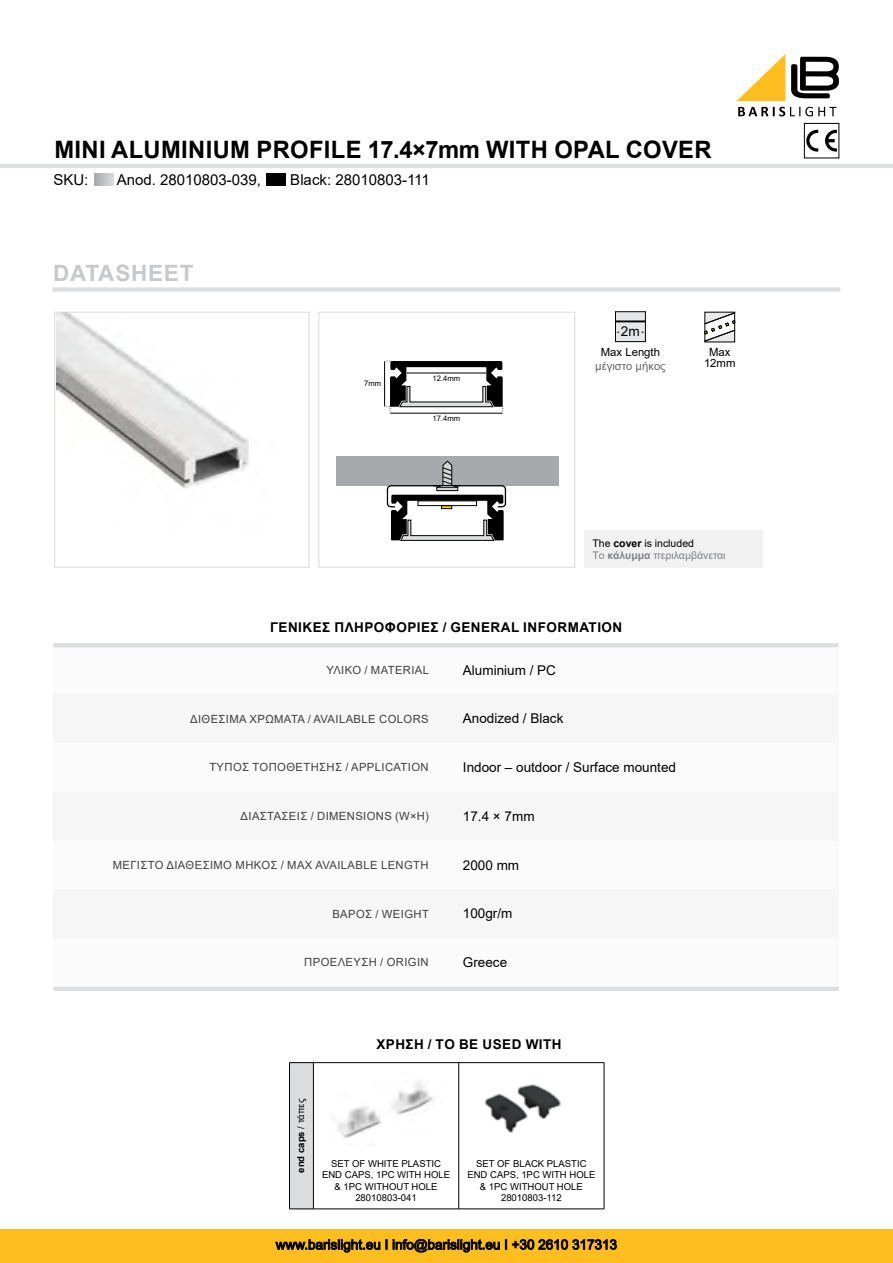
<style>
.page{position:relative;width:893px;height:1263px;background:#fff}
.page>*{position:absolute;margin:0;border:0;box-sizing:border-box;transform-origin:0 0}
.t1{font:700 24px "Arial";letter-spacing:.015em;color:#000}
.t2{font:700 22.5px "Arial";color:#c7c8ca}
.t3{font:15px "Arial";color:#000}
.t4{font:13.65px "Arial";color:#000}
.t5{font:13.5px "Arial";color:#000}
.t6{font:700 13.5px "Arial";letter-spacing:.035em;color:#000}
.t7{font:11.4px/11.2px "Arial";color:#000;text-align:center}
.t8{font:11.4px "Arial";color:#656669}
.t9{font:11.25px "Arial";letter-spacing:.035em;color:#414042}
.t10{font:10.5px/12.6px "Arial";color:#808285}
.t11{font:9.45px "Arial";color:#000}
.t12{font:700 9.45px "Arial";color:#000}
.t13{font:7.65px "Arial";color:#010101}
.s1{color:#000}
.s2{font-weight:700;color:#000}
.s3{font-weight:700}
.s4{font-weight:400}
</style>
<div class="page">
<svg style="left:738px;top:107px;width:98px;height:9px"></svg>
<svg style="left:791px;top:57px;width:48px;height:41px"></svg>
<svg style="left:737px;top:54px;width:48px;height:47px"></svg>
<div style="left:0;top:1229px;width:893px;height:34px;background:#febe1f"></div>
<svg style="left:276px;top:1239px;width:104px;height:13px"></svg>
<svg style="left:393px;top:1239px;width:224px;height:13px"></svg>
<hr style="left:0;top:164px;width:893px;height:4px;background:#dcddde">
<div style="left:615px;top:312px;width:30px;height:30px;background:#e6e7e8"></div>
<div style="left:615px;top:312px;width:30px;height:30px;border:1px solid #000"></div>
<svg style="left:616px;top:321px;width:29px;height:1px"></svg>
<div style="left:804px;top:123px;width:35px;height:35px;border:1px solid #000"></div>
<svg style="left:806px;top:130px;width:12px;height:22px"></svg>
<svg style="left:825px;top:130px;width:12px;height:22px"></svg>
<img style="left:56px;top:314px;width:193px;height:175px">
<div style="left:54px;top:312px;width:256px;height:256px;border:1px solid #dcddde"></div>
<div style="left:336px;top:456px;width:222px;height:30px;background:#a7a9ac"></div>
<svg style="left:386px;top:461px;width:121px;height:80px"></svg>
<svg style="left:384px;top:361px;width:119px;height:53px"></svg>
<div style="left:318px;top:312px;width:257px;height:256px;border:1px solid #dcddde"></div>
<div style="left:53px;top:645px;width:393px;height:49px;background:#fbfbfb"></div>
<div style="left:53px;top:840px;width:393px;height:49px;background:#fbfbfb"></div>
<div style="left:53px;top:938px;width:393px;height:49px;background:#fbfbfb"></div>
<div style="left:53px;top:792px;width:393px;height:48px;background:#f6f6f6"></div>
<div style="left:446px;top:645px;width:392px;height:49px;background:#fbfbfb"></div>
<div style="left:446px;top:840px;width:392px;height:49px;background:#fbfbfb"></div>
<div style="left:446px;top:938px;width:392px;height:49px;background:#fbfbfb"></div>
<div style="left:446px;top:792px;width:392px;height:48px;background:#f6f6f6"></div>
<div style="left:53px;top:743px;width:393px;height:49px;background:#fbfbfb"></div>
<div style="left:53px;top:694px;width:393px;height:49px;background:#f6f6f6"></div>
<div style="left:53px;top:889px;width:393px;height:49px;background:#f6f6f6"></div>
<div style="left:446px;top:743px;width:392px;height:49px;background:#fbfbfb"></div>
<div style="left:446px;top:694px;width:392px;height:49px;background:#f6f6f6"></div>
<div style="left:446px;top:889px;width:392px;height:49px;background:#f6f6f6"></div>
<hr style="left:53px;top:643px;width:785px;height:4px;background:#dcddde">
<hr style="left:53px;top:987px;width:786px;height:4px;background:#dcddde">
<div style="left:53px;top:287px;width:787px;height:5px;background:#dcddde"></div>
<div style="left:289px;top:1063px;width:24px;height:146px;background:#dcddde"></div>
<hr style="left:313px;top:1062px;width:146px;height:1px;background:#000">
<hr style="left:459px;top:1062px;width:145px;height:1px;background:#000">
<hr style="left:313px;top:1208px;width:146px;height:1px;background:#000">
<hr style="left:459px;top:1208px;width:145px;height:1px;background:#000">
<hr style="left:458px;top:1063px;width:1px;height:146px;background:#000">
<hr style="left:604px;top:1063px;width:1px;height:146px;background:#000">
<hr style="left:289px;top:1063px;width:1px;height:146px;background:#000">
<hr style="left:313px;top:1063px;width:1px;height:146px;background:#000">
<svg style="left:289px;top:1062px;width:24px;height:1px"></svg>
<svg style="left:289px;top:1208px;width:24px;height:1px"></svg>
<svg style="left:94px;top:173px;width:20px;height:12px"></svg>
<div style="left:266px;top:173px;width:19px;height:12px;background:#000"></div>
<svg style="left:705px;top:312px;width:30px;height:30px"></svg>
<div style="left:584px;top:531px;width:179px;height:37px;background:#f1f1f2"></div>
<img style="left:337px;top:1081px;width:97px;height:58px">
<img style="left:484px;top:1084px;width:77px;height:49px">
<h1 class="t1" style="left:54px;top:133px;width:659px">MINI ALUMINIUM PROFILE 17.4×7MM WITH OPAL COVER</h1>
<h3 class="t3" style="left:53px;top:170px;width:37px">SKU:</h3>
<h3 class="t3" style="left:117px;top:170px;width:146px">Anod. 28010803-039,</h3>
<h3 class="t3" style="left:290px;top:170px;width:141px">Black: 28010803-111</h3>
<h2 class="t2" style="left:53px;top:257px;width:33px">DATA</h2>
<h2 class="t2" style="left:115px;top:257px;width:32px">SHEET</h2>
<p class="t13" style="left:364px;top:378px;width:19px">7mm</p>
<p class="t13" style="left:432px;top:373px;width:29px">12.4mm</p>
<p class="t13" style="left:432px;top:413px;width:29px">17.4mm</p>
<p class="t4" style="left:621px;top:321px;width:20px">2m</p>
<p class="t7" style="left:601px;top:346px;width:61px">Max Length</p>
<p class="t8" style="left:595px;top:358px;width:72px">μέγιστο μήκος</p>
<p class="t7" style="left:704px;top:346px;width:33px">Max<br>12mm</p>
<p class="t10" style="left:592px;top:537px;width:135px"><span class="s1">Τhe</span> <span class="s2">COVER</span> <span class="s1">is included<br></span>Tο <span class="s3">ΚΆΛΥΜΜΑ</span> περιλαμβάνεται</p>
<p class="t6" style="left:270px;top:617px;width:354px">ΓΕΝΙΚΈΣ ΠΛΗΡΟΦΟΡΊΕΣ / GENERAL INFORMATION</p>
<p class="t9" style="left:326px;top:662px;width:104px">Υλικό / Material</p>
<p class="t5" style="left:463px;top:661px;width:95px">Aluminium / PC</p>
<p class="t9" style="left:190px;top:711px;width:21px">Διθέσ</p>
<p class="t9" style="left:226px;top:711px;width:57px">ιμα χρώματα</p>
<p class="t9" style="left:308px;top:711px;width:122px">/ Available co lo rs</p>
<p class="t5" style="left:463px;top:709px;width:102px">Anodized / Black</p>
<p class="t9" style="left:209px;top:760px;width:17px">Τύπος</p>
<p class="t9" style="left:252px;top:760px;width:10px">τοποθέτησης</p>
<p class="t9" style="left:345px;top:760px;width:15px">/ App</p>
<p class="t9" style="left:375px;top:760px;width:55px">lication</p>
<p class="t5" style="left:463px;top:758px;width:215px">I ndoor – outdoor / Surface mounted</p>
<p class="t9" style="left:241px;top:808px;width:20px">Διαστάσε</p>
<p class="t9" style="left:297px;top:808px;width:133px">ις / Dimensions (W×H)</p>
<p class="t5" style="left:463px;top:807px;width:73px">17.4 × 7mm</p>
<p class="t9" style="left:113px;top:857px;width:317px">ΜΕΓΙ ΣΤΟ ΔΙΑΘΕΣΙ ΜΟ ΜΗΚΟΣ / Max available length</p>
<p class="t5" style="left:463px;top:856px;width:58px">2000 mm</p>
<p class="t9" style="left:332px;top:906px;width:98px">Βάρος / Weight</p>
<p class="t5" style="left:463px;top:904px;width:51px">100gr/m</p>
<p class="t9" style="left:304px;top:955px;width:50px">Προέλευση</p>
<p class="t9" style="left:380px;top:955px;width:50px">/ Origin</p>
<p class="t5" style="left:463px;top:953px;width:46px">Greece</p>
<p class="t6" style="left:376px;top:1035px;width:187px">ΧΡΉΣΗ / TΟ BE USED WITH</p>
<p class="t12" style="left:294px;top:1173px;width:75px;rotate:-90deg">END CAPS <span class="s4">/ τάπες</span></p>
<p class="t11" style="left:331px;top:1157px;width:7px">SET</p>
<p class="t11" style="left:352px;top:1157px;width:31px">OF WHITE</p>
<p class="t11" style="left:401px;top:1157px;width:13px">PLASTI</p>
<p class="t11" style="left:434px;top:1157px;width:8px">C</p>
<p class="t11" style="left:322px;top:1168px;width:90px">EN D CAPS, 1PC WITH</p>
<p class="t11" style="left:424px;top:1168px;width:21px">HOLE</p>
<p class="t11" style="left:335px;top:1180px;width:98px">&amp; 1PC WITHOUT HOLE</p>
<p class="t11" style="left:355px;top:1191px;width:63px">28010803-041</p>
<p class="t11" style="left:476px;top:1157px;width:7px">SET</p>
<p class="t11" style="left:497px;top:1157px;width:23px">OF BLA</p>
<p class="t11" style="left:531px;top:1157px;width:29px">CK PLASTI</p>
<p class="t11" style="left:580px;top:1157px;width:8px">C</p>
<p class="t11" style="left:467px;top:1168px;width:90px">EN D CAPS, 1PC WITH</p>
<p class="t11" style="left:569px;top:1168px;width:21px">HOLE</p>
<p class="t11" style="left:480px;top:1180px;width:98px">&amp; 1PC WITHOUT HOLE</p>
<p class="t11" style="left:501px;top:1191px;width:62px">28010803-112</p>
<p class="t5" style="left:276px;top:1235px;width:343px">www.barislight.eu I info@barislight.eu Ι +30 2610 317313</p>
</div>
